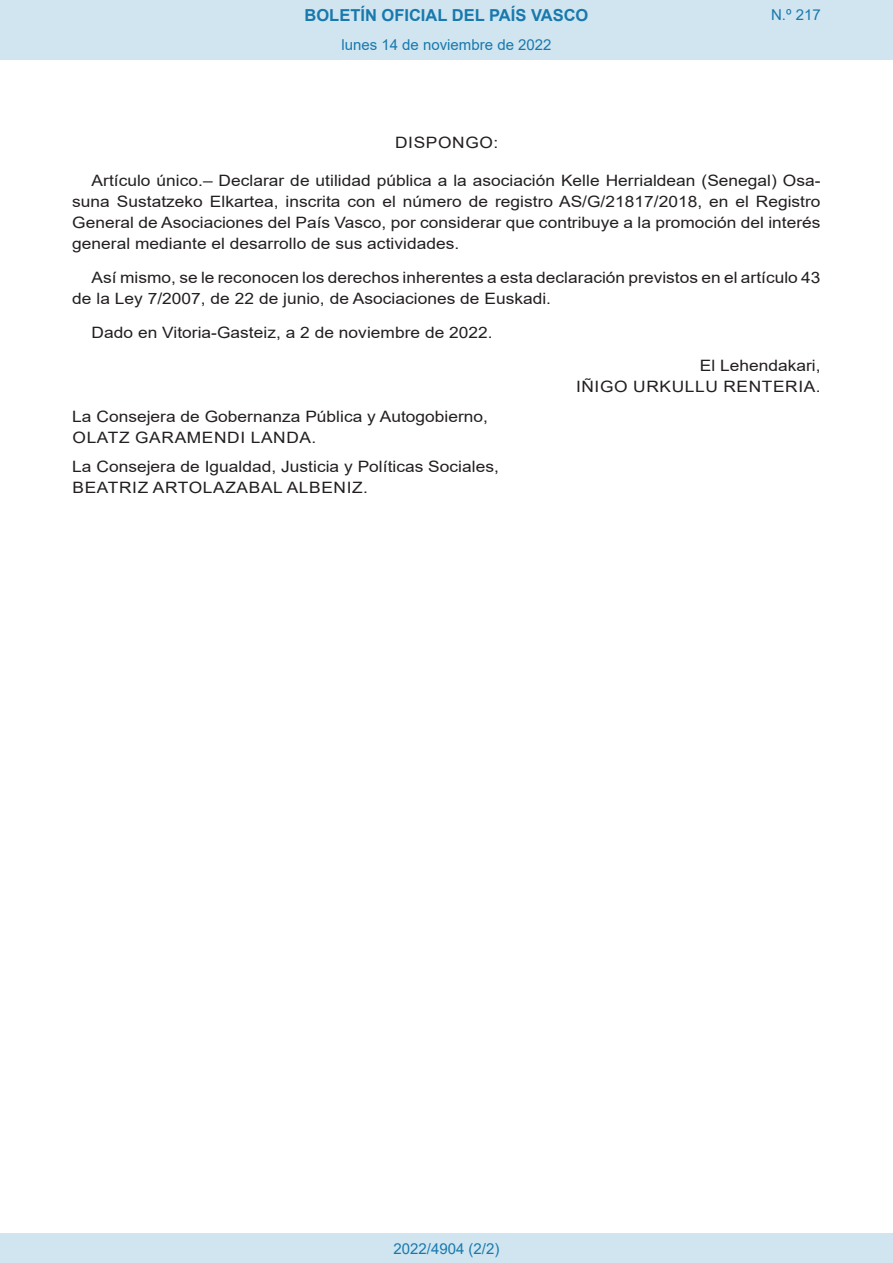
<style>
.page{position:relative;width:893px;height:1263px;background:#fff}
.page>*{position:absolute;margin:0;border:0;box-sizing:border-box;transform-origin:0 0}
.t1{font:700 16.5px "Arial";color:#1879ad}
.BOPVDetalle{font:15.6px/21px "Arial";color:#231f20;text-align:justify;scale:1.11 1}
.BOPVFirmaPuesto{font:15.6px "Arial";color:#231f20;scale:1.11 1}
.BOPVFirmaNombre{font:15.6px "Arial";letter-spacing:.035em;color:#231f20;scale:1.11 1}
.BOPVFirmaLugFec{font:15.6px "Arial";color:#231f20;scale:1.11 1}
.BOPVNombreLehen2{font:15.6px "Arial";letter-spacing:.035em;color:#231f20;scale:1.11 1}
.BOPVPuestoLehen2{font:15.6px "Arial";color:#231f20;scale:1.11 1}
.BOPVClave{font:15.6px "Arial";letter-spacing:.035em;color:#231f20;scale:1.11 1}
.Paginacion_Centro{font:15px "Arial";color:#1879ad}
</style>
<div class="page">
<div style="left:0;top:0;width:893px;height:60px;background:#d0e5f0"></div>
<div style="left:0;top:1233px;width:893px;height:30px;background:#d0e5f0"></div>
<p class="t1" style="left:305px;top:3px;width:285px">BOLETÍN OFICIAL DEL PAÍS VASCO</p>
<p class="Paginacion_Centro" style="left:341px;top:35px;width:212px">lunes 14 de noviembre de 2022</p>
<p class="Paginacion_Centro" style="left:771px;top:5px;width:51px">N.º 217</p>
<p class="BOPVClave" style="left:395px;top:132px;width:94px">DISPONGO:</p>
<p class="BOPVDetalle" style="left:72px;top:170px;width:676px;text-indent:19px">Artículo único.– Declarar de utilidad pública a la asociación Kelle Herrialdean (Senegal) Osa&shy;suna Sustatzeko Elkartea, inscrita con el número de registro AS/G/21817/2018, en el Registro General de Asociaciones del País Vasco, por considerar que contribuye a la promoción del interés general mediante el desarrollo de sus actividades.</p>
<p class="BOPVDetalle" style="left:72px;top:267px;width:676px;text-indent:19px">Así mismo, se le reconocen los derechos inherentes a esta declaración previstos en el artículo 43 de la Ley 7/2007, de 22 de junio, de Asociaciones de Euskadi.</p>
<p class="BOPVFirmaLugFec" style="left:92px;top:321px;width:363px">Dado en Vitoria-Gasteiz, a 2 de noviembre de 2022.</p>
<p class="BOPVPuestoLehen2" style="left:700px;top:355px;width:110px">El Lehendakari,</p>
<p class="BOPVNombreLehen2" style="left:576px;top:376px;width:222px">IÑIGO URKULLU RENTERIA.</p>
<p class="BOPVFirmaPuesto" style="left:72px;top:406px;width:376px">La Consejera de Gobernanza Pública y Autogobierno,</p>
<p class="BOPVFirmaNombre" style="left:73px;top:427px;width:221px">OLATZ GARAMENDI LANDA.</p>
<p class="BOPVFirmaPuesto" style="left:72px;top:456px;width:386px">La Consejera de Igualdad, Justicia y Políticas Sociales,</p>
<p class="BOPVFirmaNombre" style="left:73px;top:477px;width:268px">BEATRIZ ARTOLAZABAL ALBENIZ.</p>
<p class="Paginacion_Centro" style="left:393px;top:1238px;width:107px">2022/4904 (2/2)</p>
</div>
